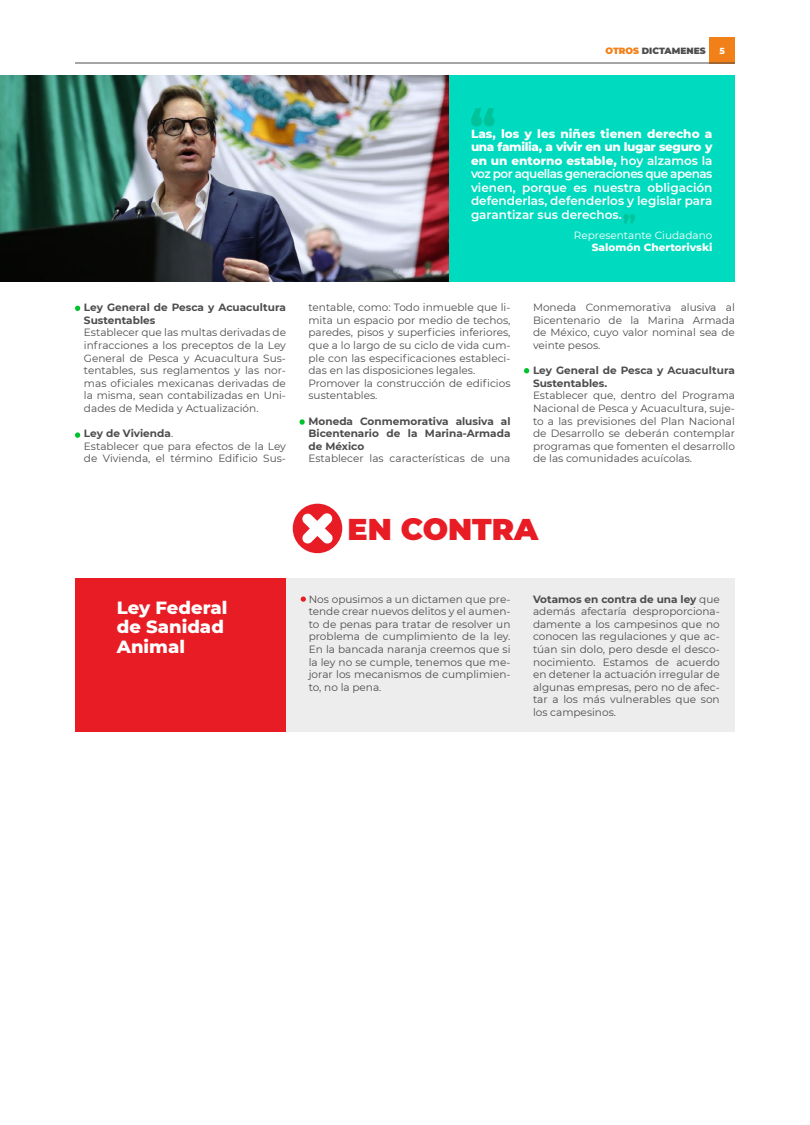
<style>
.page{position:relative;width:810px;height:1125px;background:#fff}
.page>*{position:absolute;margin:0;border:0;box-sizing:border-box;transform-origin:0 0}
.t1{font:900 30px "Montserrat";color:#e81c24}
.t2{font:800 18px/19.5px "Montserrat";color:#fff}
.t3{font:600 12px/13.5px "Montserrat";color:#fff;text-align:justify}
.t4{font:10.5px/12.6px "Montserrat";color:#4d4d4d;text-align:justify}
.t5{font:700 10.5px/12.6px "Montserrat";color:#4d4d4d}
.t6{font:10.5px "Montserrat";color:#fff}
.t7{font:800 10.5px "Montserrat";color:#fff}
.t8{font:900 9px "Montserrat";color:#4d4d4d}
.t9{font:800 9px "Montserrat";color:#fff}
.s1{color:#f08017}
.s2{font-weight:800}
.s3{font-weight:700}
</style>
<div class="page">
<div style="left:710px;top:37px;width:25px;height:26px;background:#f08017"></div>
<hr style="left:75px;top:63px;width:660px;height:1px;background:#4d4d4d">
<img style="left:0;top:75px;width:449px;height:207px">
<div style="left:75px;top:578px;width:660px;height:153px;background:#ededed"></div>
<div style="left:75px;top:578px;width:211px;height:153px;background:#e81c24"></div>
<div style="left:293px;top:504px;width:49px;height:49px;background:#e81c24;border-radius:50%"></div>
<svg style="left:302px;top:513px;width:31px;height:31px"></svg>
<svg style="left:301px;top:597px;width:5px;height:5px"></svg>
<div style="left:449px;top:75px;width:286px;height:207px;background:#00dbbf"></div>
<svg style="left:471px;top:108px;width:24px;height:19px"></svg>
<svg style="left:623px;top:214px;width:12px;height:9px"></svg>
<svg style="left:75px;top:306px;width:5px;height:5px"></svg>
<svg style="left:524px;top:368px;width:5px;height:5px"></svg>
<svg style="left:75px;top:432px;width:5px;height:6px"></svg>
<svg style="left:300px;top:419px;width:5px;height:6px"></svg>
<p class="t8" style="left:605px;top:44px;width:102px"><span class="s1">OTROS</span> DICTAMENES</p>
<p class="t9" style="left:720px;top:44px;width:7px">5</p>
<p class="t3" style="left:471px;top:126px;width:243px"><span class="s2">Las, los y les niñes tienen derecho a una familia, a vivir en un lugar seguro y en un entorno estable,</span> hoy alzamos la voz por aquellas generaciones que apenas vienen, porque es nuestra obligación defenderlas, defenderlos y legislar para garantizar sus derechos.</p>
<p class="t5" style="left:84px;top:301px;width:204px">Ley General de Pesca y Acuacultura<br>Sustentables</p>
<p class="t4" style="left:84px;top:326px;width:204px">Establecer que las multas derivadas de infracciones a los preceptos de la Ley General de Pesca y Acuacultura Sus&shy;tentables, sus reglamentos y las nor&shy;mas oficiales mexicanas derivadas de la misma, sean contabilizadas en Uni&shy;dades de Medida y Actualización.</p>
<p class="t4" style="left:84px;top:427px;width:204px;text-align:left"><span class="s3">Ley de Vivienda</span>.<br>Establecer que para efectos de la Ley de Vivienda, el término Edificio Sus-</p>
<p class="t4" style="left:308px;top:301px;width:204px;text-align:left">tentable, como: Todo inmueble que li&shy;mita un espacio por medio de techos, paredes, pisos y superficies inferiores, que a lo largo de su ciclo de vida cum&shy;ple con las especificaciones estableci&shy;das en las disposiciones legales.<br>Promover la construcción de edificios sustentables.</p>
<p class="t5" style="left:308px;top:414px;width:204px;text-align:justify">Moneda Conmemorativa alusiva al Bicentenario de la Marina-Armada de México</p>
<p class="t4" style="left:308px;top:452px;width:204px">Establecer las características de una</p>
<p class="t6" style="left:574px;top:228px;width:140px">Representante Ciudadano</p>
<p class="t7" style="left:592px;top:239px;width:122px">Salomón Chertorivski</p>
<p class="t4" style="left:533px;top:301px;width:204px">Moneda Conmemorativa alusiva al Bicentenario de la Marina Armada de México, cuyo valor nominal sea de veinte pesos.</p>
<p class="t5" style="left:533px;top:364px;width:204px">Ley General de Pesca y Acuacultura<br>Sustentables.</p>
<p class="t4" style="left:533px;top:389px;width:204px">Establecer que, dentro del Programa Nacional de Pesca y Acuacultura, suje&shy;to a las previsiones del Plan Nacional de Desarrollo se deberán contemplar programas que fomenten el desarrollo de las comunidades acuícolas.</p>
<h1 class="t1" style="left:348px;top:507px;width:192px">EN CONTRA</h1>
<h2 class="t2" style="left:117px;top:597px;width:112px">Ley Federal de Sanidad<br>Animal</h2>
<p class="t4" style="left:533px;top:592px;width:188px"><span class="s3">Votamos en contra de una ley</span> que además afectaría desproporciona&shy;damente a los campesinos que no conocen las regulaciones y que ac&shy;túan sin dolo, pero desde el desco&shy;nocimiento. Estamos de acuerdo en detener la actuación irregular de algunas empresas, pero no de afec&shy;tar a los más vulnerables que son los campesinos.</p>
<p class="t4" style="left:309px;top:592px;width:203px">Nos opusimos a un dictamen que pre&shy;tende crear nuevos delitos y el aumen&shy;to de penas para tratar de resolver un problema de cumplimiento de la ley.<br>En la bancada naranja creemos que si la ley no se cumple, tenemos que me&shy;jorar los mecanismos de cumplimien&shy;to, no la pena.</p>
</div>
